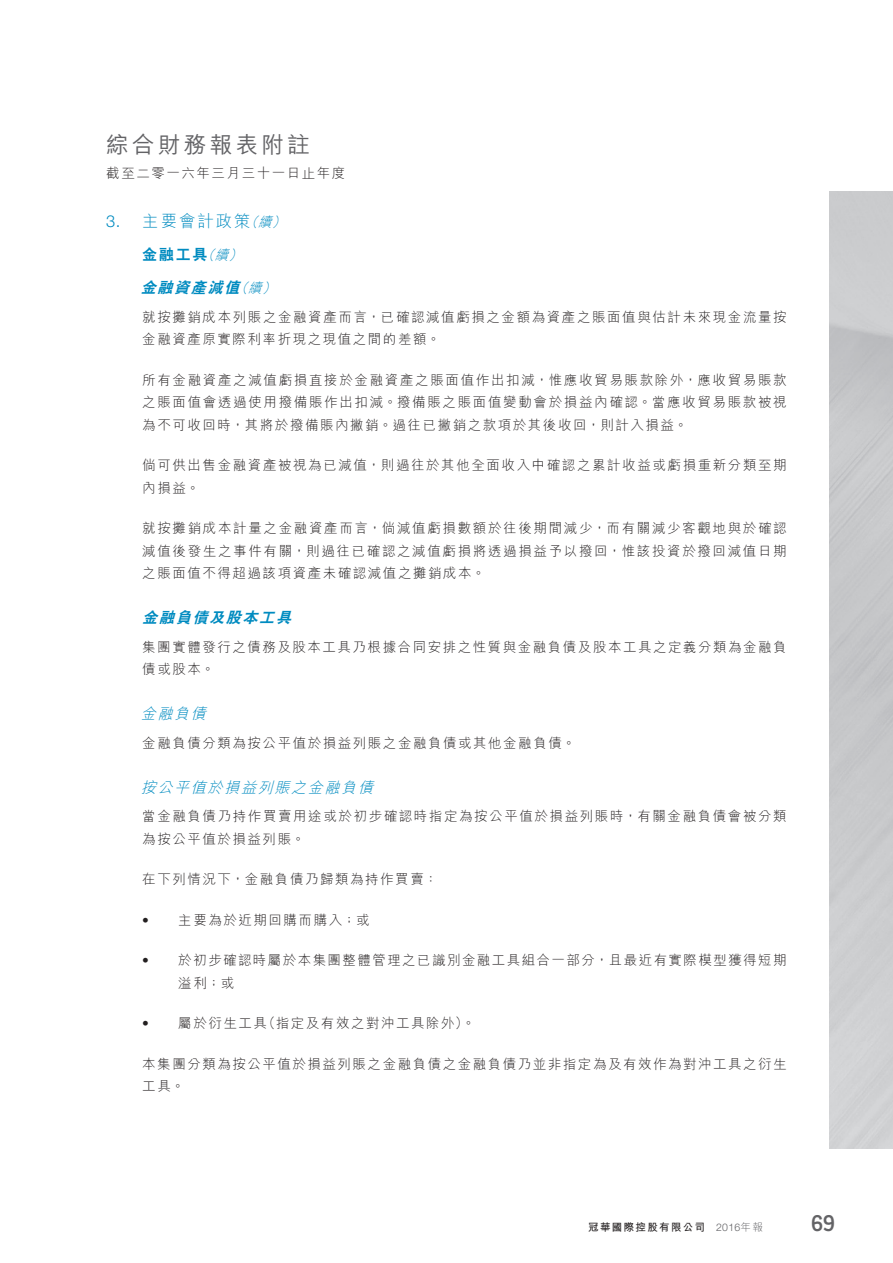
<style>
.page{position:relative;width:893px;height:1263px;background:#fff}
.page>*{position:absolute;margin:0;border:0;box-sizing:border-box;transform-origin:0 0}
.t1{font:500 22.5px "M Hei HK";letter-spacing:.15em;color:#636366}
.t2{font:22.5px "BNPP Sans";color:#636366}
._03_H1{font:300 16.5px "M Hei HK";letter-spacing:.115em;color:#008bc0}
._05_____H3{font:italic 800 15px "C Hei 2 HK";color:#008bc0}
._06_______H4{font:italic 300 15px "M Hei HK";color:#008bc0}
._04___H2{font:800 15px "C Hei 2 HK";color:#008bc0}
._12___P2{font:300 13.5px/22.5px "M Hei HK";letter-spacing:.115em;color:#231f20}
._08____IN2{font:300 13.5px/22.5px "M Hei HK";letter-spacing:.105em;color:#231f20}
.t3{font:700 10.5px "M Hei HK";letter-spacing:.125em;color:#231f20}
.s1{font-family:"Helvetica Neue LT Std"}
.s2{font-style:italic;font-size:13.5px}
.s3{font-family:"M Hei HK";font-weight:300;font-style:italic;font-size:13.5px}
.s4{font-family:"M Hei HK";font-weight:300;font-size:13.5px}
.s5{font-family:"Helvetica Neue LT Std";font-weight:300;color:#636366}
.s6{font-weight:300;color:#636366}
</style>
<div class="page">
<h1 class="t1" style="left:106px;top:128px;width:205px">綜合財務報表附註</h1>
<p class="_12___P2" style="left:106px;top:161px;width:241px">截至二零一六年三月三十一日止年度</p>
<p class="_03_H1" style="left:106px;top:210px;width:185px"><span class="s1">3.</span> 主要會計政策<span class="s2">（續）</span></p>
<p class="_04___H2" style="left:142px;top:245px;width:106px">金融工具<span class="s3">（續）</span></p>
<p class="_05_____H3" style="left:141px;top:278px;width:141px">金融資產減值<span class="s4">（續）</span></p>
<p class="_12___P2" style="left:142px;top:305px;width:646px">就按攤銷成本列賬之金融資產而言，已確認減值虧損之金額為資產之賬面值與估計未來現金流量按金融資產原實際利率折現之現值之間的差額。</p>
<p class="_12___P2" style="left:142px;top:368px;width:646px;text-align:justify">所有金融資產之減值虧損直接於金融資產之賬面值作出扣減，惟應收貿易賬款除外，應收貿易賬款之賬面值會透過使用撥備賬作出扣減。撥備賬之賬面值變動會於損益內確認。當應收貿易賬款被視為不可收回時，其將於撥備賬內撇銷。過往已撇銷之款項於其後收回，則計入損益。</p>
<p class="_12___P2" style="left:142px;top:454px;width:646px">倘可供出售金融資產被視為已減值，則過往於其他全面收入中確認之累計收益或虧損重新分類至期內損益。</p>
<p class="_12___P2" style="left:142px;top:517px;width:646px;text-align:justify">就按攤銷成本計量之金融資產而言，倘減值虧損數額於往後期間減少，而有關減少客觀地與於確認減值後發生之事件有關，則過往已確認之減值虧損將透過損益予以撥回，惟該投資於撥回減值日期之賬面值不得超過該項資產未確認減值之攤銷成本。</p>
<p class="_05_____H3" style="left:142px;top:608px;width:156px">金融負債及股本工具</p>
<p class="_12___P2" style="left:142px;top:635px;width:646px">集團實體發行之債務及股本工具乃根據合同安排之性質與金融負債及股本工具之定義分類為金融負債或股本。</p>
<p class="_06_______H4" style="left:141px;top:703px;width:72px">金融負債</p>
<p class="_12___P2" style="left:142px;top:731px;width:435px">金融負債分類為按公平值於損益列賬之金融負債或其他金融負債。</p>
<p class="_06_______H4" style="left:141px;top:777px;width:239px">按公平值於損益列賬之金融負債</p>
<p class="_12___P2" style="left:142px;top:805px;width:646px">當金融負債乃持作買賣用途或於初步確認時指定為按公平值於損益列賬時，有關金融負債會被分類為按公平值於損益列賬。</p>
<p class="_12___P2" style="left:142px;top:868px;width:297px">在下列情況下，金融負債乃歸類為持作買賣：</p>
<p class="_08____IN2" style="left:142px;top:908px;width:229px"><span class="s1">•</span> 主要為於近期回購而購入；或</p>
<p class="_08____IN2" style="left:178px;top:949px;width:610px;text-indent:-36px"><span class="s1">•</span> 於初步確認時屬於本集團整體管理之已識別金融工具組合一部分，且最近有實際模型獲得短期溢利；或</p>
<p class="_08____IN2" style="left:142px;top:1012px;width:335px"><span class="s1">•</span> 屬於衍生工具（指定及有效之對沖工具除外）。</p>
<p class="_12___P2" style="left:142px;top:1052px;width:646px">本集團分類為按公平值於損益列賬之金融負債之金融負債乃並非指定為及有效作為對沖工具之衍生工具。</p>
<p class="t3" style="left:588px;top:1219px;width:176px">冠華國際控股有限公司 <span class="s5">2016</span><span class="s6">年報</span></p>
<h1 class="t2" style="left:811px;top:1207px;width:25px">69</h1>
</div>
